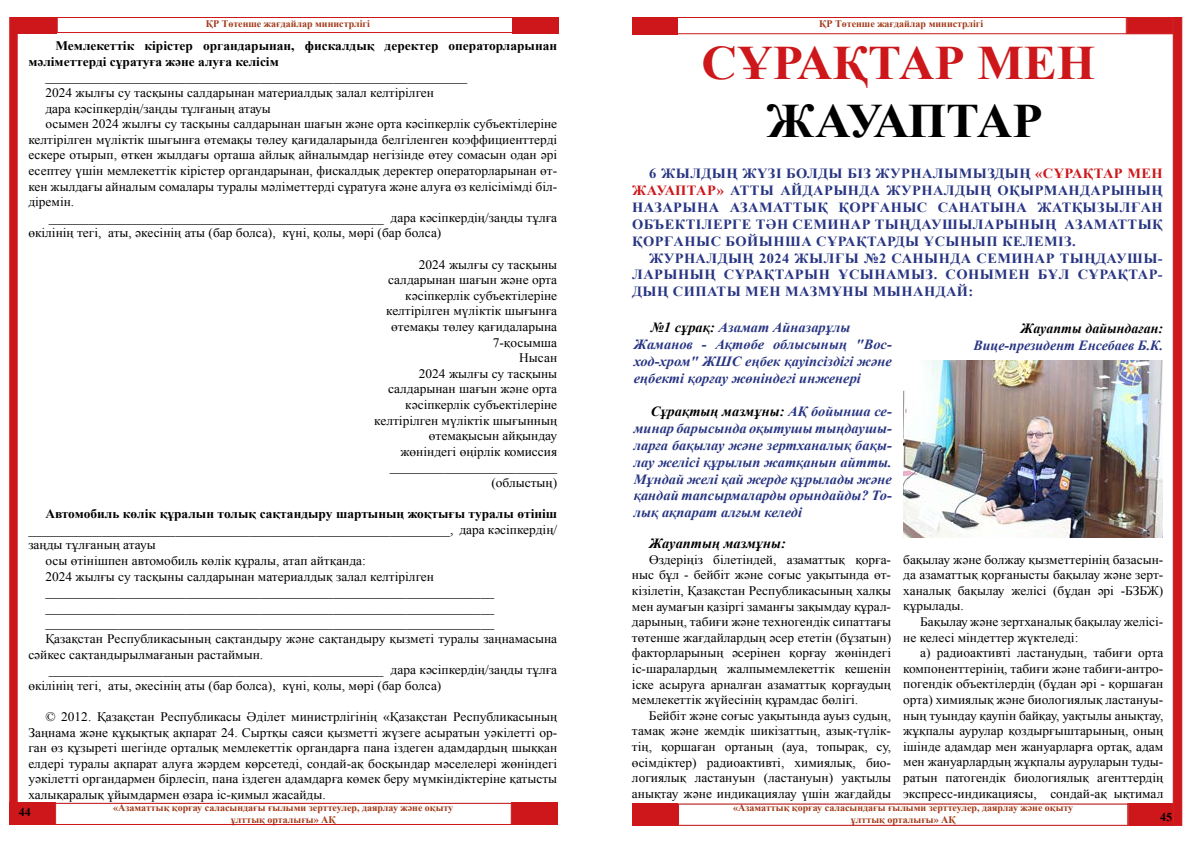
<style>
.page{position:relative;width:1191px;height:842px;background:#fff}
.page>*{position:absolute;margin:0;border:0;box-sizing:border-box;transform-origin:0 0}
.t1{font:700 48px "Times New Roman";color:#cd171a}
.t2{font:700 48px "Times New Roman";letter-spacing:-.025em;color:#000}
.t3{font:italic 700 14px/16.8px "Times New Roman";color:#283583}
.t4{font:700 14px/16.8px "Times New Roman";letter-spacing:.03em;color:#283583;text-align:justify}
.t5{font:italic 700 14px "Times New Roman";color:#000}
.t6{font:13px/15.6px "Times New Roman";color:#000;text-align:justify}
.t7{font:700 13px/15.6px "Times New Roman";color:#000}
.t8{font:700 12px "Times New Roman";color:#000}
.t9{font:700 10px/12px "Times New Roman";color:#a13816;text-align:center}
.s1{color:#cd171a}
.s2{color:#000}
</style>
<div class="page">
<svg style="left:9px;top:17px;width:9px;height:786px;background:#cf2326"></svg>
<div style="left:11px;top:17px;width:46px;height:16px;background:#cd171a"></div>
<div style="left:512px;top:17px;width:46px;height:16px;background:#cd171a"></div>
<div style="left:57px;top:17px;width:456px;height:16px;border:1px solid #cd171a"></div>
<div style="left:632px;top:17px;width:46px;height:17px;background:#cd171a"></div>
<div style="left:1126px;top:17px;width:47px;height:17px;background:#cd171a;border:1px solid #cd171a"></div>
<div style="left:676px;top:17px;width:450px;height:17px;border:1px solid #cd171a"></div>
<div style="left:1172px;top:17px;width:10px;height:809px;background:#cd171a;border:1px solid #cd171a"></div>
<div style="left:9px;top:803px;width:47px;height:22px;background:#cd171a"></div>
<div style="left:511px;top:803px;width:46px;height:22px;background:#cd171a"></div>
<div style="left:55px;top:803px;width:457px;height:22px;border:1px solid #cd171a"></div>
<div style="left:632px;top:803px;width:46px;height:23px;background:#cd171a"></div>
<div style="left:1127px;top:803px;width:46px;height:23px;background:#cd171a"></div>
<div style="left:678px;top:803px;width:450px;height:23px;border:1px solid #cd171a"></div>
<img style="left:903px;top:360px;width:259px;height:177px">
<p class="t9" style="left:206px;top:18px;width:165px">ҚР Төтенше жағдайлар министрлігі</p>
<p class="t9" style="left:819px;top:18px;width:165px">ҚР Төтенше жағдайлар министрлігі</p>
<p class="t7" style="left:28px;top:38px;width:530px;text-indent:27px">Мемлекеттік кірістер органдарынан, фискалдық деректер операторларынан мәліметтерді сұратуға және алуға келісім</p>
<p class="t6" style="left:45px;top:69px;width:423px">_______________________________________________________________</p>
<p class="t6" style="left:45px;top:85px;width:390px">2024 жылғы су тасқыны салдарынан материалдық залал келтірілген</p>
<p class="t6" style="left:45px;top:100px;width:227px">дара кәсіпкердің/заңды тұлғаның атауы</p>
<p class="t6" style="left:45px;top:116px;width:513px">осымен 2024 жылғы су тасқыны салдарынан шағын және орта кәсіпкерлік субъектілеріне</p>
<p class="t6" style="left:28px;top:131px;width:530px">келтірілген мүліктік шығынға өтемақы төлеу қағидаларында белгіленген коэффициенттерді</p>
<p class="t6" style="left:28px;top:147px;width:530px">ескере отырып, өткен жылдағы орташа айлық айналымдар негізінде өтеу сомасын одан әрі</p>
<p class="t6" style="left:28px;top:163px;width:530px">есептеу үшін мемлекеттік кірістер органдарынан, фискалдық деректер операторларынан өт-</p>
<p class="t6" style="left:28px;top:178px;width:530px">кен жылдағы айналым сомалары туралы мәліметтерді сұратуға және алуға өз келісімімді біл-</p>
<p class="t6" style="left:28px;top:194px;width:47px">діремін.</p>
<p class="t6" style="left:49px;top:209px;width:510px">__________________________________________________ дара кәсіпкердің/заңды тұлға</p>
<p class="t6" style="left:28px;top:225px;width:414px">өкілінің тегі, аты, әкесінің аты (бар болса), күні, қолы, мөрі (бар болса)</p>
<p class="t6" style="left:374px;top:256px;width:184px;text-align:right">2024 жылғы су тасқыны салдарынан шағын және орта кәсіпкерлік субъектілеріне келтірілген мүліктік шығынға өтемақы төлеу қағидаларына<br>7-қосымша<br>Нысан<br>2024 жылғы су тасқыны салдарынан шағын және орта кәсіпкерлік субъектілеріне келтірілген мүліктік шығынның өтемақысын айқындау жөніндегі өңірлік комиссия _________________________ (облыстың)</p>
<p class="t7" style="left:45px;top:506px;width:513px">Автомобиль көлік құралын толық сақтандыру шартының жоқтығы туралы өтініш</p>
<p class="t6" style="left:28px;top:521px;width:530px">_______________________________________________________________, дара кәсіпкердің/</p>
<p class="t6" style="left:28px;top:537px;width:129px">заңды тұлғаның атауы</p>
<p class="t6" style="left:45px;top:553px;width:322px">осы өтінішпен автомобиль көлік құралы, атап айтқанда:</p>
<p class="t6" style="left:45px;top:568px;width:390px">2024 жылғы су тасқыны салдарынан материалдық залал келтірілген</p>
<p class="t6" style="left:45px;top:584px;width:450px">___________________________________________________________________</p>
<p class="t6" style="left:45px;top:599px;width:450px">___________________________________________________________________</p>
<p class="t6" style="left:45px;top:615px;width:450px">___________________________________________________________________</p>
<p class="t6" style="left:45px;top:631px;width:513px">Қазақстан Республикасының сақтандыру және сақтандыру қызметі туралы заңнамасына</p>
<p class="t6" style="left:28px;top:646px;width:236px">сәйкес сақтандырылмағанын растаймын.</p>
<p class="t6" style="left:49px;top:662px;width:510px">__________________________________________________ дара кәсіпкердің/заңды тұлға</p>
<p class="t6" style="left:28px;top:677px;width:414px">өкілінің тегі, аты, әкесінің аты (бар болса), күні, қолы, мөрі (бар болса)</p>
<p class="t6" style="left:28px;top:709px;width:530px;text-indent:17px">© 2012. Қазақстан Республикасы Әділет министрлігінің «Қазақстан Республикасының Заңнама және құқықтық ақпарат 24. Сыртқы саяси қызметті жүзеге асыратын уәкілетті ор&shy;ган өз құзыреті шегінде орталық мемлекеттік органдарға пана іздеген адамдардың шыққан елдері туралы ақпарат алуға жәрдем көрсетеді, сондай-ақ босқындар мәселелері жөніндегі уәкілетті органдармен бірлесіп, пана іздеген адамдарға көмек беру мүмкіндіктеріне қатысты халықаралық ұйымдармен өзара іс-қимыл жасайды.</p>
<h1 class="t1" style="left:701px;top:30px;width:395px">СҰРАҚТАР МЕН</h1>
<h1 class="t2" style="left:766px;top:88px;width:278px">ЖАУАПТАР</h1>
<p class="t4" style="left:632px;top:165px;width:532px;text-indent:17px">6 ЖЫЛДЫҢ ЖҮЗІ БОЛДЫ БІЗ ЖУРНАЛЫМЫЗДЫҢ <span class="s1">«СҰРАҚТАР МЕН ЖАУАПТАР»</span> АТТЫ АЙДАРЫНДА ЖУРНАЛДЫҢ ОҚЫРМАНДАРЫНЫҢ НАЗАРЫНА АЗАМАТТЫҚ ҚОРҒАНЫС САНАТЫНА ЖАТҚЫЗЫЛҒАН ОБЪЕКТІЛЕРГЕ ТӘН СЕМИНАР ТЫҢДАУШЫЛАРЫНЫҢ АЗАМАТТЫҚ ҚОРҒАНЫС БОЙЫНША СҰРАҚТАРДЫ ҰСЫНЫП КЕЛЕМІЗ.</p>
<p class="t4" style="left:632px;top:249px;width:532px;text-indent:17px">ЖУРНАЛДЫҢ 2024 ЖЫЛҒЫ №2 САНЫНДА СЕМИНАР ТЫҢДАУШЫ-ЛАРЫНЫҢ СҰРАҚТАРЫН ҰСЫНАМЫЗ. СОНЫМЕН БҰЛ СҰРАҚТАР-ДЫҢ СИПАТЫ МЕН МАЗМҰНЫ МЫНАНДАЙ:</p>
<p class="t5" style="left:1020px;top:319px;width:144px">Жауапты дайындаған:</p>
<p class="t3" style="left:973px;top:336px;width:191px">Вице-президент Енсебаев Б.К.</p>
<p class="t3" style="left:634px;top:319px;width:259px;text-indent:17px"><span class="s2">№1 сұрақ:</span> Азамат Айназарұлы Жаманов - Ақтөбе облысының "Вос&shy;ход-хром" ЖШС еңбек қауіпсіздігі және еңбекті қорғау жөніндегі инженері</p>
<p class="t3" style="left:634px;top:403px;width:259px;text-align:justify;text-indent:17px"><span class="s2">Сұрақтың мазмұны:</span> АҚ бойынша се&shy;минар барысында оқытушы тыңдаушы&shy;ларға бақылау және зертханалық бақы&shy;лау желісі құрылып жатқанын айтты.<br>Мұндай желі қай жерде құрылады және қандай тапсырмаларды орындайды? То&shy;лық ақпарат алғым келеді</p>
<p class="t5" style="left:649px;top:534px;width:138px">Жауаптың мазмұны:</p>
<p class="t6" style="left:632px;top:551px;width:261px;text-indent:17px">Өздеріңіз білетіндей, азаматтық қорға&shy;ныс бұл - бейбіт және соғыс уақытында өт&shy;кізілетін, Қазақстан Республикасының халқы мен аумағын қазіргі заманғы зақымдау құрал&shy;дарының, табиғи және техногендік сипаттағы төтенше жағдайлардың әсер ететін (бұзатын) факторларының әсерінен қорғау жөніндегі іс-шаралардың жалпымемлекеттік кешенін іске асыруға арналған азаматтық қорғаудың мемлекеттік жүйесінің құрамдас бөлігі.</p>
<p class="t6" style="left:632px;top:707px;width:261px;text-indent:17px">Бейбіт және соғыс уақытында ауыз судың, тамақ және жемдік шикізаттың, азық-түлік&shy;тің, қоршаған ортаның (ауа, топырақ, су, өсімдіктер) радиоактивті, химиялық, био&shy;логиялық ластануын (ластануын) уақтылы анықтау және индикациялау үшін жағдайды</p>
<p class="t6" style="left:903px;top:551px;width:262px">бақылау және болжау қызметтерінің базасын&shy;да азаматтық қорғанысты бақылау және зерт&shy;ханалық бақылау желісі (бұдан әрі -БЗБЖ) құрылады.</p>
<p class="t6" style="left:903px;top:614px;width:262px;text-indent:17px">Бақылау және зертханалық бақылау желісі&shy;не келесі міндеттер жүктеледі:</p>
<p class="t6" style="left:903px;top:645px;width:262px;text-indent:17px">а) радиоактивті ластанудың, табиғи орта компоненттерінің, табиғи және табиғи-антро&shy;погендік объектілердің (бұдан әрі - қоршаған орта) химиялық және биологиялық ластануы&shy;ның туындау қаупін байқау, уақтылы анықтау, жұқпалы аурулар қоздырғыштарының, оның ішінде адамдар мен жануарларға ортақ, адам мен жануарлардың жұқпалы ауруларын туды&shy;ратын патогендік биологиялық агенттердің экспресс-индикациясы, сондай-ақ ықтимал</p>
<p class="t9" style="left:113px;top:801px;width:341px">«Азаматтық қорғау саласындағы ғылыми зерттеулер, даярлау және оқыту ұлттық орталығы» АҚ</p>
<p class="t9" style="left:733px;top:802px;width:341px">«Азаматтық қорғау саласындағы ғылыми зерттеулер, даярлау және оқыту ұлттық орталығы» АҚ</p>
<p class="t8" style="left:19px;top:804px;width:13px">44</p>
<p class="t8" style="left:1160px;top:809px;width:13px">45</p>
</div>
